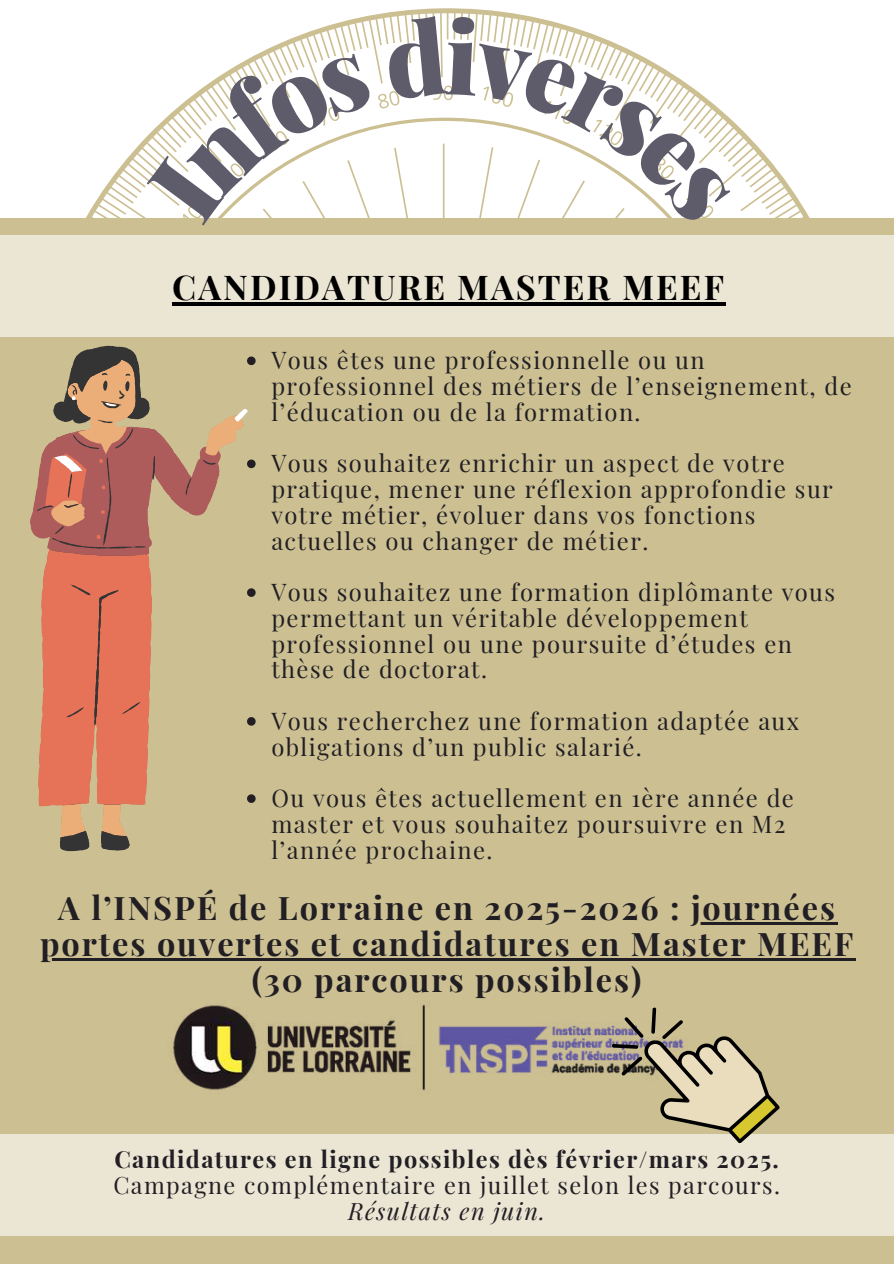
<style>
.page{position:relative;width:894px;height:1264px;background:#fff}
.page>*{position:absolute;margin:0;border:0;box-sizing:border-box;transform-origin:0 0}
.t1{font:700 34.2px "Playfair Display";letter-spacing:.06em;color:#000}
.t2{font:700 32.4px/36px "Playfair Display";letter-spacing:.06em;color:#211f23;text-align:center}
.t3{font:23.7px/25.8px "Playfair Display";letter-spacing:.06em;color:#211f23}
.t4{font:700 23.4px "Playfair Display";letter-spacing:.06em;color:#211f23}
.t5{font:23.4px "Playfair Display";letter-spacing:.06em;color:#211f23}
.t6{font:italic 23.4px "Playfair Display";letter-spacing:.06em;color:#211f23}
</style>
<div class="page">
<svg style="left:86px;top:8px;width:724px;height:210px"></svg>
<div style="left:0;top:218px;width:893px;height:1045px;background:#ccbf92"></div>
<div style="left:0;top:1134px;width:893px;height:102px;background:#ebe5d4"></div>
<div style="left:0;top:235px;width:893px;height:101px;background:#ebe5d4"></div>
<svg style="left:247px;top:356px;width:8px;height:9px"></svg>
<svg style="left:30px;top:409px;width:225px;height:394px"></svg>
<svg style="left:37px;top:346px;width:179px;height:505px"></svg>
<img style="left:173px;top:1004px;width:432px;height:87px">
<svg style="left:605px;top:1007px;width:175px;height:136px"></svg>
<hr style="left:172px;top:302px;width:553px;height:3px;background:#000">
<hr style="left:690px;top:921px;width:146px;height:3px;background:#211f23">
<hr style="left:40px;top:957px;width:815px;height:3px;background:#211f23">
<svg style="left:146px;top:52px;width:227px;height:166px"></svg>
<svg style="left:384px;top:14px;width:348px;height:204px"></svg>
<h1 class="t1" style="left:172px;top:263px;width:553px">CANDIDATURE MASTER MEEF</h1>
<p class="t3" style="left:271px;top:346px;width:581px">Vous êtes une professionnelle ou un professionnel des métiers de l’enseignement, de l’éducation ou de la formation.</p>
<p class="t3" style="left:271px;top:449px;width:563px">Vous souhaitez enrichir un aspect de votre pratique, mener une réflexion approfondie sur votre métier, évoluer dans vos fonctions actuelles ou changer de métier.</p>
<p class="t3" style="left:271px;top:578px;width:565px">Vous souhaitez une formation diplômante vous permettant un véritable développement professionnel ou une poursuite d’études en thèse de doctorat.</p>
<p class="t3" style="left:271px;top:707px;width:529px">Vous recherchez une formation adaptée aux obligations d’un public salarié.</p>
<p class="t3" style="left:271px;top:784px;width:524px">Ou vous êtes actuellement en 1ère année de master et vous souhaitez poursuivre en M2 l’année prochaine.</p>
<h2 class="t2" style="left:40px;top:888px;width:814px">A l’INSPÉ de Lorraine en 2025-2026 : journées portes ouvertes et candidatures en Master MEEF (30 parcours possibles)</h2>
<p class="t4" style="left:114px;top:1142px;width:666px">Candidatures en ligne possibles dès février/mars 2025.</p>
<p class="t5" style="left:113px;top:1168px;width:667px">Campagne complémentaire en juillet selon les parcours.</p>
<p class="t6" style="left:348px;top:1194px;width:198px">Résultats en juin.</p>
</div>
